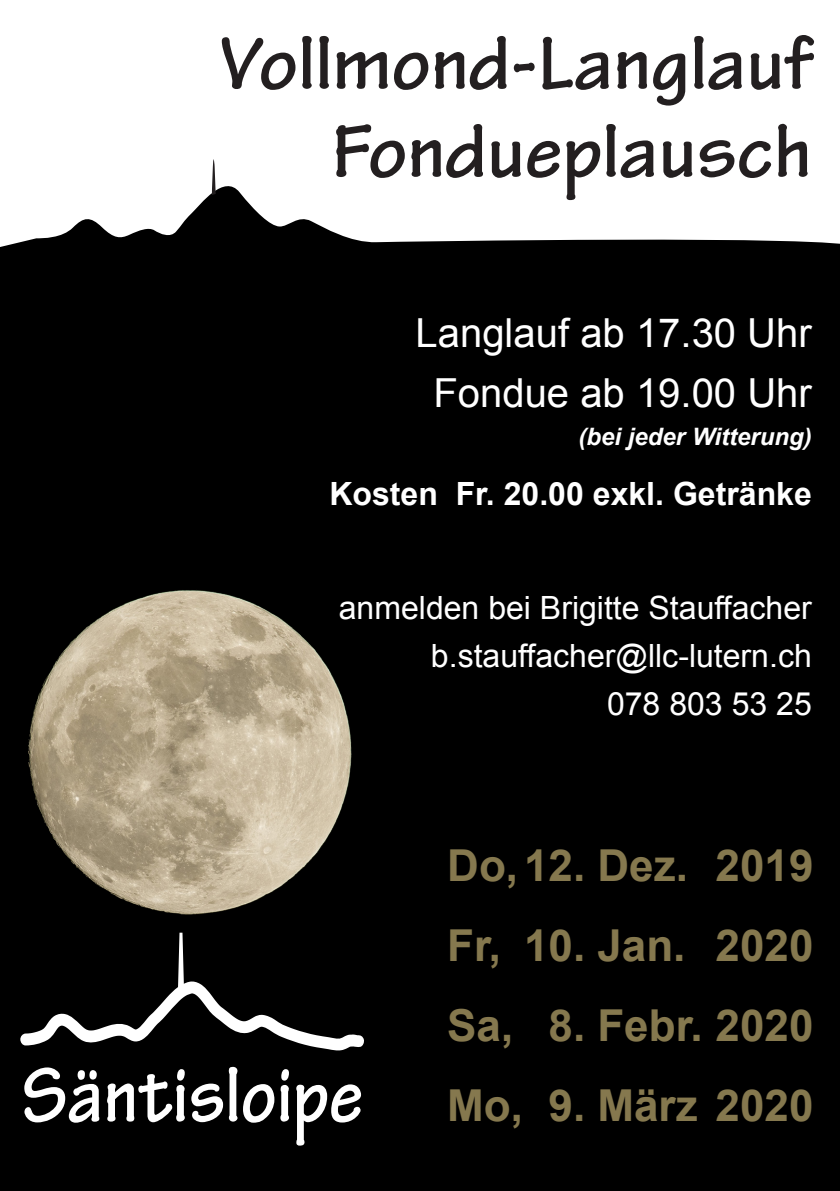
<style>
.page{position:relative;width:840px;height:1191px;background:#fff}
.page>*{position:absolute;margin:0;border:0;box-sizing:border-box;transform-origin:0 0}
.t1{font:700 82.8px "Tekton Pro";color:#fff;scale:.88 1}
.t2{font:700 80px "Tekton Pro";color:#231f20}
.t3{font:700 44px "Arial";color:#85784e}
.t4{font:40px "Arial";color:#fff}
.t5{font:32px "Arial";color:#fff}
.t6{font:700 32px "Arial";color:#fff}
.t7{font:italic 700 24px "Arial";color:#fff}
</style>
<div class="page">
<div style="left:0;top:177px;width:839px;height:1014px;background:#000"></div>
<svg style="left:212px;top:159px;width:3px;height:36px"></svg>
<svg style="left:20px;top:931px;width:344px;height:119px;background:#1e1e1e"></svg>
<img style="left:26px;top:585px;width:327px;height:332px">
<p class="t2" style="left:219px;top:16px;width:593px">Vollmond-Langlauf</p>
<p class="t2" style="left:332px;top:104px;width:481px">Fondueplausch</p>
<p class="t4" style="left:415px;top:306px;width:397px">Langlauf ab 17.30 Uhr</p>
<p class="t4" style="left:433px;top:366px;width:379px">Fondue ab 19.00 Uhr</p>
<p class="t7" style="left:578px;top:421px;width:235px">(bei jeder Witterung)</p>
<p class="t6" style="left:329px;top:472px;width:484px">Kosten Fr. 20.00 exkl. Getränke</p>
<p class="t5" style="left:338px;top:586px;width:474px">anmelden bei Brigitte Stauffacher</p>
<p class="t5" style="left:430px;top:634px;width:382px">b.stauffacher@llc-lutern.ch</p>
<p class="t5" style="left:606px;top:682px;width:206px">078 803 53 25</p>
<p class="t3" style="left:447px;top:837px;width:367px">Do,12. Dez. 2019</p>
<p class="t3" style="left:447px;top:917px;width:367px">Fr, 10. Jan. 2020</p>
<h1 class="t1" style="left:21px;top:1046px;width:389px">Säntisloipe</h1>
<p class="t3" style="left:447px;top:997px;width:367px">Sa, 8. Febr. 2020</p>
<p class="t3" style="left:447px;top:1077px;width:367px">Mo, 9. März 2020</p>
</div>
